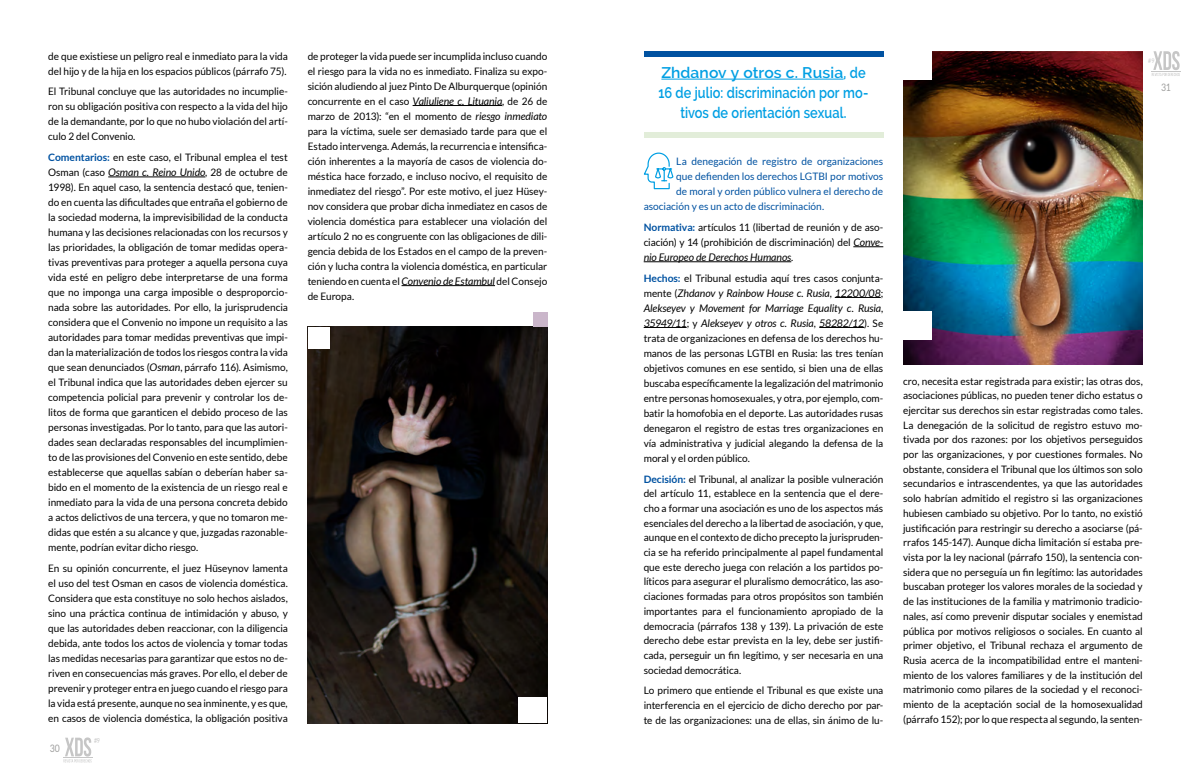
<style>
.page{position:relative;width:1191px;height:780px;background:#fff}
.page>*{position:absolute;margin:0;border:0;box-sizing:border-box;transform-origin:0 0}
.t1{font:600 15.4px/20px "Raleway";letter-spacing:.005em;color:#009fe3;text-align:center}
.t2{font:italic 10.5px/15px "Lato";letter-spacing:-.01em;color:#000;text-align:justify}
.t3{font:10.3px/15px "Lato";letter-spacing:-.005em;color:#000;text-align:justify}
.t4{font:10.3px "Lato";color:#0052a1}
.t5{font:10.3px "Lato";color:#9d9d9c;scale:.84 1}
.t6{font:6.9px "Lato";color:#c6c6c6;scale:.76 1}
.t7{font:6.3px "Lato";color:#c6c6c6;scale:.83 1}
.s1{font-weight:700;font-size:10.2px;color:#0052a1}
.s2{font-style:italic;font-size:10.5px}
.s3{font-style:normal;font-size:10.3px}
</style>
<div class="page">
<svg style="left:1151px;top:51px;width:29px;height:25px"></svg>
<svg style="left:63px;top:737px;width:29px;height:25px"></svg>
<hr style="left:108px;top:176px;width:97px;height:1px;background:#000">
<hr style="left:412px;top:105px;width:90px;height:1px;background:#000">
<hr style="left:401px;top:285px;width:94px;height:1px;background:#000">
<hr style="left:661px;top:79px;width:182px;height:1px;background:#009fe3">
<hr style="left:853px;top:246px;width:30px;height:1px;background:#000">
<hr style="left:643px;top:261px;width:148px;height:1px;background:#000">
<hr style="left:834px;top:297px;width:46px;height:1px;background:#000">
<hr style="left:643px;top:327px;width:43px;height:1px;background:#000">
<hr style="left:819px;top:327px;width:45px;height:1px;background:#000">
<div style="left:643px;top:51px;width:240px;height:6px;background:#0052a1"></div>
<div style="left:643px;top:132px;width:240px;height:5px;background:#e2edd9"></div>
<img style="left:308px;top:327px;width:239px;height:396px">
<div style="left:518px;top:697px;width:29px;height:26px;background:#fff"></div>
<div style="left:308px;top:327px;width:21px;height:21px;background:#fff"></div>
<div style="left:533px;top:313px;width:14px;height:14px;background:#cab6ca"></div>
<img style="left:903px;top:51px;width:239px;height:313px">
<svg style="left:643px;top:152px;width:31px;height:38px"></svg>
<div style="left:902px;top:311px;width:29px;height:28px;background:#fff"></div>
<div style="left:903px;top:51px;width:28px;height:29px;background:#fff"></div>
<p class="t3" style="left:48px;top:48px;width:241px">de que existiese un peligro real e inmediato para la vida del hijo y de la hija en los espacios públicos (párrafo 75).</p>
<p class="t3" style="left:48px;top:84px;width:241px">El Tribunal concluye que las autoridades no incumplie&shy;ron su obligación positiva con respecto a la vida del hijo de la demandante, por lo que no hubo violación del artí&shy;culo 2 del Convenio.</p>
<p class="t3" style="left:48px;top:150px;width:241px"><span class="s1">Comentarios:</span> en este caso, el Tribunal emplea el test Osman (caso <span class="s2">Osman c. Reino Unido</span>, 28 de octubre de 1998). En aquel caso, la sentencia destacó que, tenien&shy;do en cuenta las dificultades que entraña el gobierno de la sociedad moderna, la imprevisibilidad de la conducta humana y las decisiones relacionadas con los recursos y las prioridades, la obligación de tomar medidas opera&shy;tivas preventivas para proteger a aquella persona cuya vida esté en peligro debe interpretarse de una forma que no imponga una carga imposible o desproporcio&shy;nada sobre las autoridades. Por ello, la jurisprudencia considera que el Convenio no impone un requisito a las autoridades para tomar medidas preventivas que impi&shy;dan la materialización de todos los riesgos contra la vida que sean denunciados (<span class="s2">Osman</span>, párrafo 116). Asimismo, el Tribunal indica que las autoridades deben ejercer su competencia policial para prevenir y controlar los de&shy;litos de forma que garanticen el debido proceso de las personas investigadas. Por lo tanto, para que las autori&shy;dades sean declaradas responsables del incumplimien&shy;to de las provisiones del Convenio en este sentido, debe establecerse que aquellas sabían o deberían haber sa&shy;bido en el momento de la existencia de un riesgo real e inmediato para la vida de una persona concreta debido a actos delictivos de una tercera, y que no tomaron me&shy;didas que estén a su alcance y que, juzgadas razonable&shy;mente, podrían evitar dicho riesgo.</p>
<p class="t3" style="left:48px;top:560px;width:241px">En su opinión concurrente, el juez Hüseynov lamenta el uso del test Osman en casos de violencia doméstica.<br>Considera que esta constituye no solo hechos aislados, sino una práctica continua de intimidación y abuso, y que las autoridades deben reaccionar, con la diligencia debida, ante todos los actos de violencia y tomar todas las medidas necesarias para garantizar que estos no de&shy;riven en consecuencias más graves. Por ello, el deber de prevenir y proteger entra en juego cuando el riesgo para la vida está presente, aunque no sea inminente, y es que, en casos de violencia doméstica, la obligación positiva</p>
<p class="t5" style="left:50px;top:742px;width:14px">30</p>
<p class="t6" style="left:94px;top:736px;width:9px">#9</p>
<p class="t3" style="left:308px;top:48px;width:241px">de proteger la vida puede ser incumplida incluso cuando el riesgo para la vida no es inmediato. Finaliza su expo&shy;sición aludiendo al juez Pinto De Alburquerque (opinión concurrente en el caso <span class="s2">Valiuliene c. Lituania</span>, de 26 de marzo de 2013): “en el momento de <span class="s2">riesgo inmediato </span>para la víctima, suele ser demasiado tarde para que el Estado intervenga. Además, la recurrencia e intensifica&shy;ción inherentes a la mayoría de casos de violencia do&shy;méstica hace forzado, e incluso nocivo, el requisito de inmediatez del riesgo”. Por este motivo, el juez Hüsey&shy;nov considera que probar dicha inmediatez en casos de violencia doméstica para establecer una violación del artículo 2 no es congruente con las obligaciones de dili&shy;gencia debida de los Estados en el campo de la preven&shy;ción y lucha contra la violencia doméstica, en particular teniendo en cuenta el <span class="s2">Convenio de Estambul</span> del Consejo de Europa.</p>
<h1 class="t1" style="left:658px;top:62px;width:211px">Zhdanov y otros c. Rusia, de<br>16 de julio: discriminación por mo&shy;tivos de orientación sexual.</h1>
<p class="t4" style="left:676px;top:156px;width:208px">La denegación de registro de organizaciones</p>
<p class="t4" style="left:676px;top:171px;width:208px">que defienden los derechos LGTBI por motivos</p>
<p class="t4" style="left:676px;top:186px;width:208px">de moral y orden público vulnera el derecho de</p>
<p class="t4" style="left:643px;top:201px;width:182px">asociación y es un acto de discriminación.</p>
<p class="t3" style="left:643px;top:220px;width:241px"><span class="s1">Normativa:</span> artículos 11 (libertad de reunión y de aso&shy;ciación) y 14 (prohibición de discriminación) del <span class="s2">Conve-</span></p>
<p class="t2" style="left:643px;top:250px;width:151px">nio Europeo de Derechos Humanos<span class="s3">.</span></p>
<p class="t3" style="left:643px;top:270px;width:241px"><span class="s1">Hechos:</span> el Tribunal estudia aquí tres casos conjunta-</p>
<p class="t2" style="left:643px;top:286px;width:241px"><span class="s3">mente (</span>Zhdanov y Rainbow House c. Rusia<span class="s3">,</span> 12200/08<span class="s3">; </span>Alekseyev y Movement for Marriage Equality c. Rusia<span class="s3">, </span>35949/11<span class="s3">; y</span> Alekseyev y otros c. Rusia<span class="s3">,</span> 58282/12<span class="s3">). Se</span></p>
<p class="t3" style="left:643px;top:330px;width:241px">trata de organizaciones en defensa de los derechos hu&shy;manos de las personas LGTBI en Rusia: las tres tenían objetivos comunes en ese sentido, si bien una de ellas buscaba específicamente la legalización del matrimonio entre personas homosexuales, y otra, por ejemplo, com&shy;batir la homofobia en el deporte. Las autoridades rusas denegaron el registro de estas tres organizaciones en vía administrativa y judicial alegando la defensa de la moral y el orden público.</p>
<p class="t3" style="left:643px;top:471px;width:241px;line-height:14.7px"><span class="s1">Decisión:</span> el Tribunal, al analizar la posible vulneración del artículo 11, establece en la sentencia que el dere&shy;cho a formar una asociación es uno de los aspectos más esenciales del derecho a la libertad de asociación, y que, aunque en el contexto de dicho precepto la jurispruden&shy;cia se ha referido principalmente al papel fundamental que este derecho juega con relación a los partidos po&shy;líticos para asegurar el pluralismo democrático, las aso&shy;ciaciones formadas para otros propósitos son también importantes para el funcionamiento apropiado de la democracia (párrafos 138 y 139). La privación de este derecho debe estar prevista en la ley, debe ser justifi&shy;cada, perseguir un fin legítimo, y ser necesaria en una sociedad democrática.</p>
<p class="t3" style="left:643px;top:683px;width:241px;line-height:14.7px">Lo primero que entiende el Tribunal es que existe una interferencia en el ejercicio de dicho derecho por par&shy;te de las organizaciones: una de ellas, sin ánimo de lu-</p>
<p class="t7" style="left:1148px;top:57px;width:9px">#9</p>
<p class="t5" style="left:1161px;top:82px;width:13px">31</p>
<p class="t3" style="left:903px;top:373px;width:241px;line-height:14.7px">cro, necesita estar registrada para existir; las otras dos, asociaciones públicas, no pueden tener dicho estatus o ejercitar sus derechos sin estar registradas como tales.<br>La denegación de la solicitud de registro estuvo mo&shy;tivada por dos razones: por los objetivos perseguidos por las organizaciones, y por cuestiones formales. No obstante, considera el Tribunal que los últimos son solo secundarios e intrascendentes, ya que las autoridades solo habrían admitido el registro si las organizaciones hubiesen cambiado su objetivo. Por lo tanto, no existió justificación para restringir su derecho a asociarse (pá&shy;rrafos 145-147). Aunque dicha limitación sí estaba pre&shy;vista por la ley nacional (párrafo 150), la sentencia con&shy;sidera que no perseguía un fin legítimo: las autoridades buscaban proteger los valores morales de la sociedad y de las instituciones de la familia y matrimonio tradicio&shy;nales, así como prevenir disputar sociales y enemistad pública por motivos religiosos o sociales. En cuanto al primer objetivo, el Tribunal rechaza el argumento de Rusia acerca de la incompatibilidad entre el manteni&shy;miento de los valores familiares y de la institución del matrimonio como pilares de la sociedad y el reconoci&shy;miento de la aceptación social de la homosexualidad (párrafo 152); por lo que respecta al segundo, la senten-</p>
</div>
